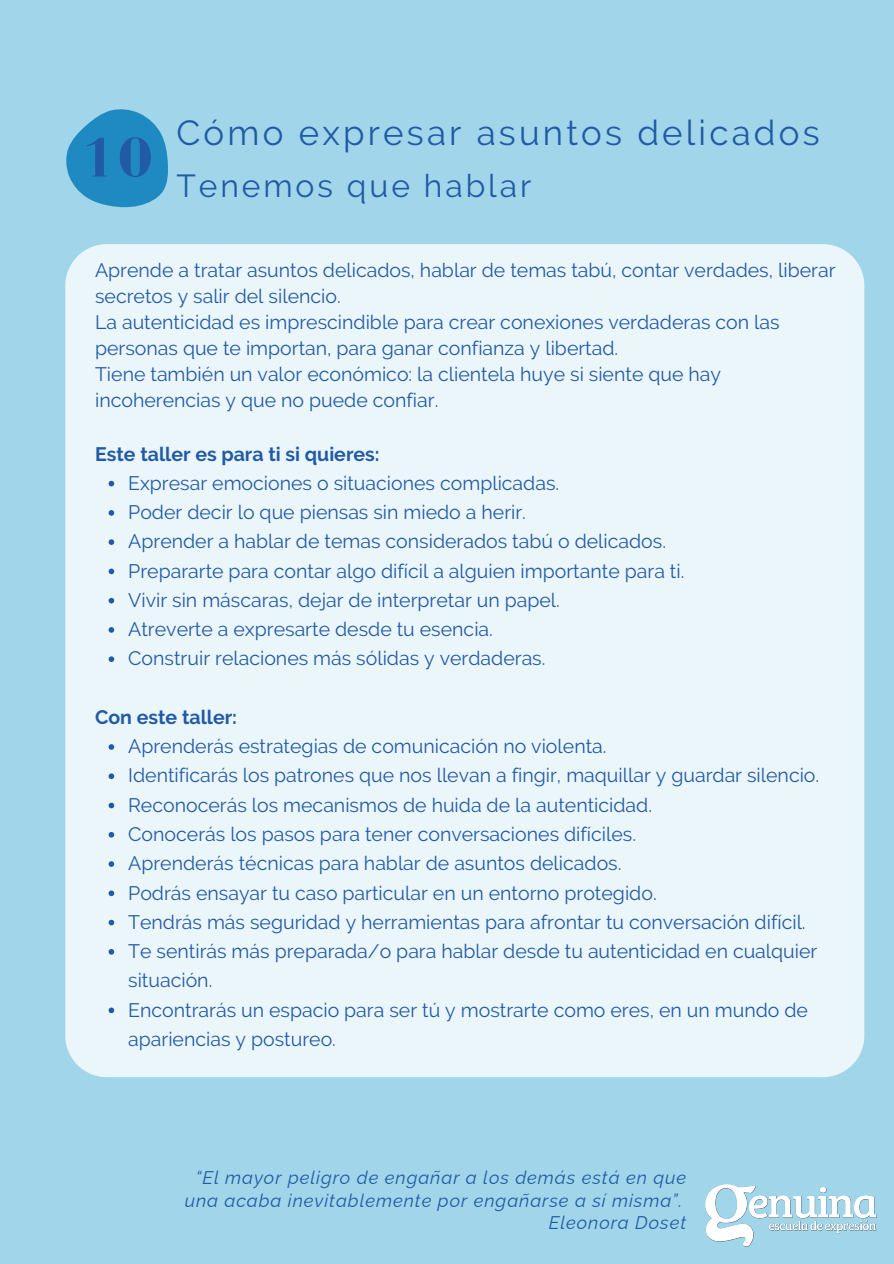
<style>
.page{position:relative;width:894px;height:1264px;background:#fff}
.page>*{position:absolute;margin:0;border:0;box-sizing:border-box;transform-origin:0 0}
.t1{font:700 57.45px "Bodoni FLF";color:#215aa5}
.t2{font:34.8px "Raleway";letter-spacing:.09em;color:#215aa5}
.t3{font:31.8px "Raleway";letter-spacing:.09em;color:#215aa5}
.t4{font:19.5px/25.8px "Raleway";color:#215aa5}
.t5{font:700 19.5px "Raleway";color:#215aa5}
.t6{font:italic 18.3px/22.5px "Raleway";letter-spacing:.05em;color:#215aa5;text-align:right}
</style>
<div class="page">
<div style="left:0;top:0;width:893px;height:1263px;background:#a1d5e9"></div>
<svg style="left:66px;top:109px;width:102px;height:99px"></svg>
<div style="left:65px;top:244px;width:799px;height:833px;background:#ebf6fa"></div>
<svg style="left:109px;top:481px;width:5px;height:5px"></svg>
<svg style="left:109px;top:510px;width:5px;height:5px"></svg>
<svg style="left:109px;top:539px;width:5px;height:6px"></svg>
<svg style="left:109px;top:568px;width:5px;height:6px"></svg>
<svg style="left:109px;top:598px;width:5px;height:5px"></svg>
<svg style="left:109px;top:627px;width:5px;height:5px"></svg>
<svg style="left:109px;top:656px;width:5px;height:6px"></svg>
<svg style="left:109px;top:744px;width:5px;height:5px"></svg>
<svg style="left:109px;top:773px;width:5px;height:6px"></svg>
<svg style="left:109px;top:802px;width:5px;height:6px"></svg>
<svg style="left:109px;top:832px;width:5px;height:5px"></svg>
<svg style="left:109px;top:861px;width:5px;height:5px"></svg>
<svg style="left:109px;top:890px;width:5px;height:6px"></svg>
<svg style="left:109px;top:919px;width:5px;height:6px"></svg>
<svg style="left:109px;top:949px;width:5px;height:5px"></svg>
<svg style="left:109px;top:1007px;width:5px;height:6px"></svg>
<img style="left:705px;top:1184px;width:171px;height:62px">
<p class="t1" style="left:81px;top:126px;width:72px">10</p>
<p class="t2" style="left:176px;top:112px;width:644px">Cómo expresar asuntos delicados</p>
<p class="t3" style="left:176px;top:167px;width:356px">Tenemos que hablar</p>
<h1 class="t4" style="left:95px;top:257px;width:741px">Aprende a tratar asuntos delicados, hablar de temas tabú, contar verdades, liberar secretos y salir del silencio.</h1>
<h1 class="t4" style="left:95px;top:309px;width:685px">La autenticidad es imprescindible para crear conexiones verdaderas con las personas que te importan, para ganar confianza y libertad.</h1>
<p class="t4" style="left:95px;top:361px;width:627px">Tiene también un valor económico: la clientela huye si siente que hay incoherencias y que no puede confiar.</p>
<p class="t5" style="left:95px;top:442px;width:286px">Este taller es para ti si quieres:</p>
<p class="t4" style="left:128px;top:470px;width:432px">Expresar emociones o situaciones complicadas.</p>
<h2 class="t4" style="left:128px;top:499px;width:399px">Poder decir lo que piensas sin miedo a herir.</h2>
<p class="t4" style="left:128px;top:528px;width:539px">Aprender a hablar de temas considerados tabú o delicados.</p>
<p class="t4" style="left:128px;top:558px;width:557px">Prepararte para contar algo difícil a alguien importante para ti.</p>
<p class="t4" style="left:128px;top:587px;width:433px">Vivir sin máscaras, dejar de interpretar un papel.</p>
<p class="t4" style="left:128px;top:616px;width:366px">Atreverte a expresarte desde tu esencia.</p>
<p class="t4" style="left:128px;top:645px;width:418px">Construir relaciones más sólidas y verdaderas.</p>
<p class="t5" style="left:95px;top:705px;width:143px">Con este taller:</p>
<p class="t4" style="left:128px;top:733px;width:479px">Aprenderás estrategias de comunicación no violenta.</p>
<h2 class="t4" style="left:128px;top:762px;width:692px">Identificarás los patrones que nos llevan a fingir, maquillar y guardar silencio.</h2>
<p class="t4" style="left:128px;top:792px;width:525px">Reconocerás los mecanismos de huida de la autenticidad.</p>
<p class="t4" style="left:128px;top:821px;width:509px">Conocerás los pasos para tener conversaciones difíciles.</p>
<p class="t4" style="left:128px;top:850px;width:494px">Aprenderás técnicas para hablar de asuntos delicados.</p>
<p class="t4" style="left:128px;top:879px;width:530px">Podrás ensayar tu caso particular en un entorno protegido.</p>
<p class="t4" style="left:128px;top:909px;width:678px">Tendrás más seguridad y herramientas para afrontar tu conversación difícil.</p>
<p class="t4" style="left:128px;top:936px;width:690px;line-height:29.2px">Te sentirás más preparada/o para hablar desde tu autenticidad en cualquier situación.</p>
<p class="t4" style="left:128px;top:995px;width:681px;line-height:29.2px">Encontrarás un espacio para ser tú y mostrarte como eres, en un mundo de apariencias y postureo.</p>
<p class="t6" style="left:185px;top:1166px;width:503px">“El mayor peligro de engañar a los demás está en que una acaba inevitablemente por engañarse a sí misma”.</p>
<p class="t6" style="left:548px;top:1211px;width:139px">Eleonora Doset</p>
</div>
